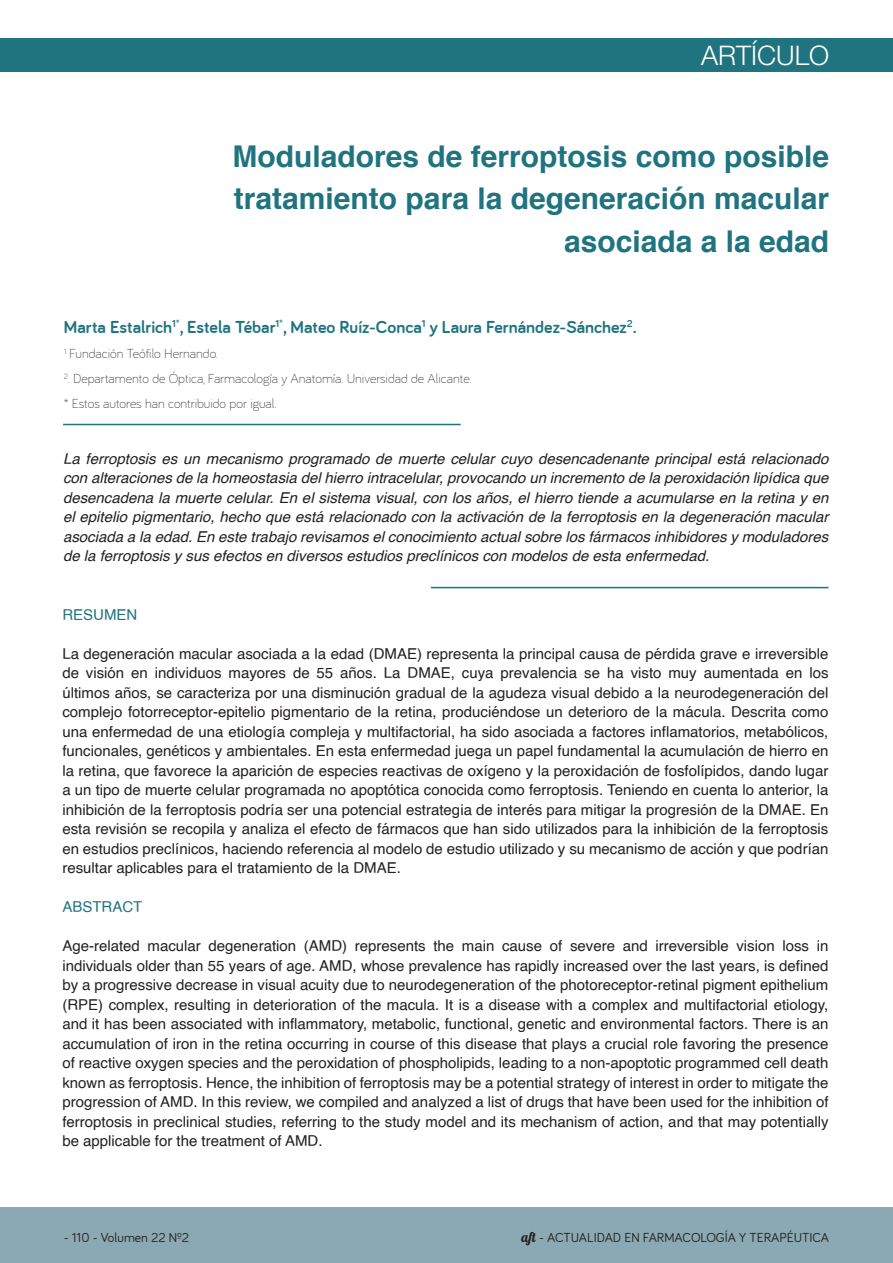
<style>
.page{position:relative;width:893px;height:1263px;background:#fff}
.page>*{position:absolute;margin:0;border:0;box-sizing:border-box;transform-origin:0 0}
.TÍTULO{font:700 30px "Helvetica";color:#20747f}
.ENCABEZADOS_1{font:300 27px "Helvetica Neue";color:#fff}
.t1{font:700 18px "Bariol";color:#20747f}
.PÁRRAFO{font:15px/19.5px "Helvetica";color:#231f20;text-align:justify}
.PÁRRAFO-2{font:italic 15px/19.5px "Helvetica";color:#231f20;text-align:justify}
.PÁRRAFO-3{font:15px "Helvetica";color:#20747f}
.t2{font:300 13.5px "Bariol";color:#231f20}
.NUMERACIÓN{font:13.5px "Bariol";color:#231f20}
.s1{font-family:"Lobster 1.4"}
</style>
<div class="page">
<div style="left:0;top:1208px;width:893px;height:55px;background:#8ba9b2"></div>
<div style="left:0;top:38px;width:893px;height:33px;background:#20747f"></div>
<hr style="left:63px;top:424px;width:398px;height:1px;background:#20747f">
<hr style="left:431px;top:587px;width:397px;height:1px;background:#20747f">
<p class="ENCABEZADOS_1" style="left:701px;top:39px;width:130px">ARTÍCULO</p>
<p class="TÍTULO" style="left:232px;top:132px;width:598px">Moduladores de ferroptosis como posible</p>
<p class="TÍTULO" style="left:234px;top:174px;width:597px">tratamiento para la degeneración macular</p>
<p class="TÍTULO" style="left:564px;top:217px;width:267px">asociada a la edad</p>
<p class="t1" style="left:64px;top:317px;width:574px">Marta Estalrich<sup>1*</sup>, Estela Tébar<sup>1*</sup>, Mateo Ruíz-Conca<sup>1</sup> y Laura Fernández-Sánchez<sup>2</sup>.</p>
<p class="t2" style="left:64px;top:346px;width:155px"><sup>1.</sup> Fundación Teófilo Hernando.</p>
<p class="t2" style="left:64px;top:371px;width:409px"><sup>2</sup>. Departamento de Óptica, Farmacología y Anatomía. Universidad de Alicante.</p>
<p class="t2" style="left:64px;top:396px;width:214px">* Estos autores han contribuido por igual.</p>
<p class="PÁRRAFO-2" style="left:63px;top:449px;width:767px">La ferroptosis es un mecanismo programado de muerte celular cuyo desencadenante principal está relacionado con alteraciones de la homeostasia del hierro intracelular, provocando un incremento de la peroxidación lipídica que desencadena la muerte celular. En el sistema visual, con los años, el hierro tiende a acumularse en la retina y en el epitelio pigmentario, hecho que está relacionado con la activación de la ferroptosis en la degeneración macular asociada a la edad. En este trabajo revisamos el conocimiento actual sobre los fármacos inhibidores y moduladores de la ferroptosis y sus efectos en diversos estudios preclínicos con modelos de esta enfermedad.</p>
<p class="PÁRRAFO-3" style="left:62px;top:603px;width:76px">RESUMEN</p>
<p class="PÁRRAFO" style="left:62px;top:644px;width:768px">La degeneración macular asociada a la edad (DMAE) representa la principal causa de pérdida grave e irreversible de visión en individuos mayores de 55 años. La DMAE, cuya prevalencia se ha visto muy aumentada en los últimos años, se caracteriza por una disminución gradual de la agudeza visual debido a la neurodegeneración del complejo fotorreceptor-epitelio pigmentario de la retina, produciéndose un deterioro de la mácula. Descrita como una enfermedad de una etiología compleja y multifactorial, ha sido asociada a factores inflamatorios, metabólicos, funcionales, genéticos y ambientales. En esta enfermedad juega un papel fundamental la acumulación de hierro en la retina, que favorece la aparición de especies reactivas de oxígeno y la peroxidación de fosfolípidos, dando lugar a un tipo de muerte celular programada no apoptótica conocida como ferroptosis. Teniendo en cuenta lo anterior, la inhibición de la ferroptosis podría ser una potencial estrategia de interés para mitigar la progresión de la DMAE. En esta revisión se recopila y analiza el efecto de fármacos que han sido utilizados para la inhibición de la ferroptosis en estudios preclínicos, haciendo referencia al modelo de estudio utilizado y su mecanismo de acción y que podrían resultar aplicables para el tratamiento de la DMAE.</p>
<p class="PÁRRAFO-3" style="left:62px;top:895px;width:82px">ABSTRACT</p>
<p class="PÁRRAFO" style="left:62px;top:936px;width:768px">Age-related macular degeneration (AMD) represents the main cause of severe and irreversible vision loss in individuals older than 55 years of age. AMD, whose prevalence has rapidly increased over the last years, is defined by a progressive decrease in visual acuity due to neurodegeneration of the photoreceptor-retinal pigment epithelium (RPE) complex, resulting in deterioration of the macula. It is a disease with a complex and multifactorial etiology, and it has been associated with inflammatory, metabolic, functional, genetic and environmental factors. There is an accumulation of iron in the retina occurring in course of this disease that plays a crucial role favoring the presence of reactive oxygen species and the peroxidation of phospholipids, leading to a non-apoptotic programmed cell death known as ferroptosis. Hence, the inhibition of ferroptosis may be a potential strategy of interest in order to mitigate the progression of AMD. In this review, we compiled and analyzed a list of drugs that have been used for the inhibition of ferroptosis in preclinical studies, referring to the study model and its mechanism of action, and that may potentially be applicable for the treatment of AMD.</p>
<p class="NUMERACIÓN" style="left:64px;top:1230px;width:127px">- 110 - Volumen 22 Nº2</p>
<p class="NUMERACIÓN" style="left:522px;top:1230px;width:309px"><span class="s1">aft</span> - ACTUALIDAD EN FARMACOLOGÍA Y TERAPÉUTICA</p>
</div>
